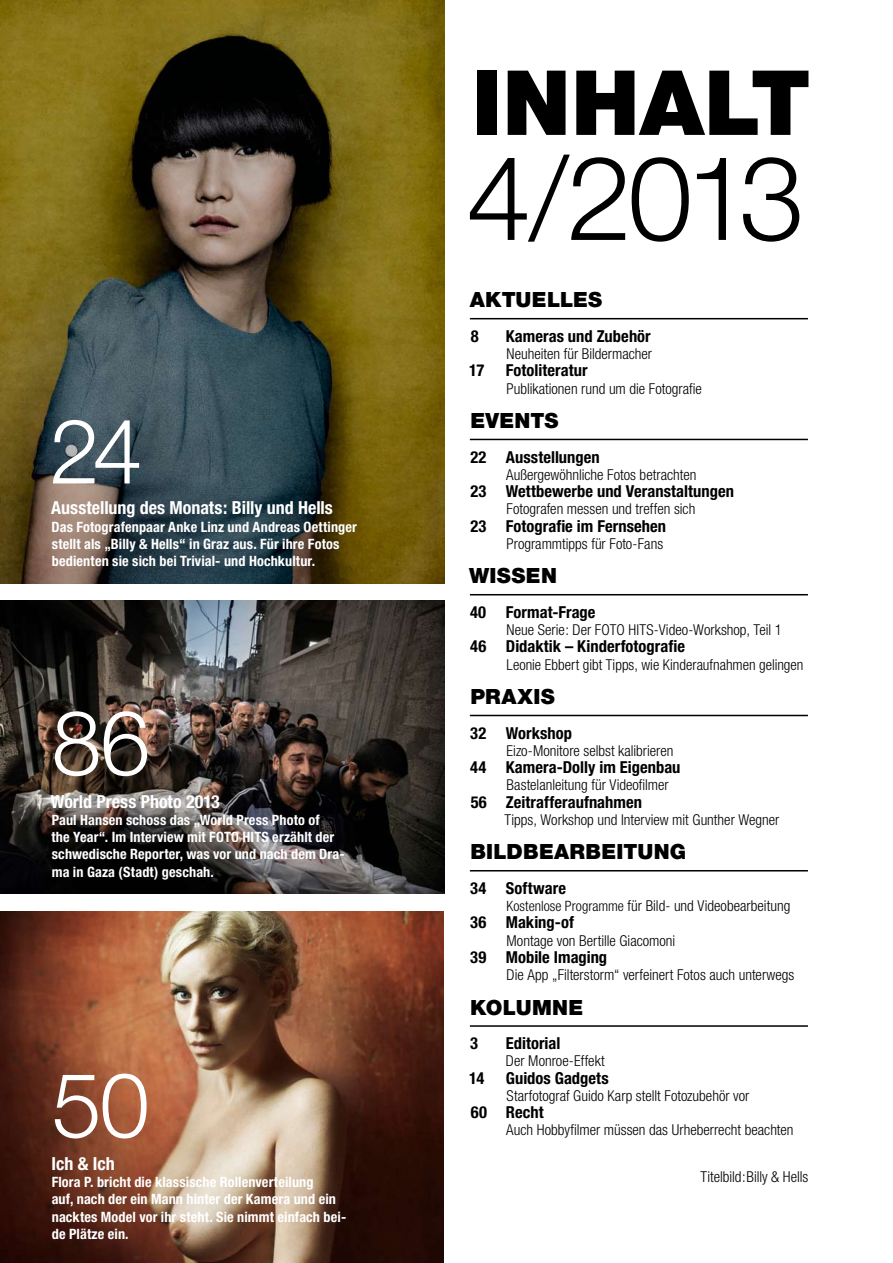
<style>
.page{position:relative;width:893px;height:1263px;background:#fff}
.page>*{position:absolute;margin:0;border:0;box-sizing:border-box;transform-origin:0 0}
.t1{font:300 117px "Helvetica Neue";color:#000}
.t2{font:900 90px "Helvetica Neue";color:#000}
.t3{font:300 90px "Helvetica Neue";color:#fff}
.t4{font:900 21px "Helvetica Neue";letter-spacing:.01em;color:#000}
.t5{font:700 condensed 18px "Helvetica Neue";color:#fff}
.t6{font:700 condensed 16.5px "Helvetica Neue";letter-spacing:.005em;color:#000}
.t7{font:300 condensed 15px "Helvetica Neue";color:#000}
.t8{font:700 condensed 14.25px/17.2px "Helvetica Neue";letter-spacing:.01em;color:#fff}
.s1{font-size:14.25px}
</style>
<div class="page">
<img style="left:0;top:0;width:444px;height:583px">
<hr style="left:470px;top:318px;width:338px;height:1px;background:#000">
<hr style="left:470px;top:439px;width:338px;height:1px;background:#000">
<hr style="left:470px;top:594px;width:338px;height:1px;background:#000">
<hr style="left:470px;top:715px;width:338px;height:1px;background:#000">
<hr style="left:470px;top:870px;width:338px;height:1px;background:#000">
<hr style="left:470px;top:1025px;width:338px;height:2px;background:#000">
<img style="left:0;top:601px;width:444px;height:293px">
<img style="left:0;top:911px;width:444px;height:352px">
<h2 class="t3" style="left:50px;top:396px;width:94px">24</h2>
<p class="t5" style="left:51px;top:497px;width:283px">Ausstellung des Monats: Billy und Hells</p>
<p class="t8" style="left:52px;top:518px;width:307px">Das Fotografenpaar Anke Linz und Andreas Oettinger stellt als „Billy &amp; Hells“ in Graz aus. Für ihre Fotos bedienten sie sich bei Trivial- und Hochkultur.</p>
<h2 class="t3" style="left:52px;top:688px;width:100px">86</h2>
<p class="t5" style="left:51px;top:790px;width:170px">World Press Photo 2013</p>
<p class="t8" style="left:52px;top:811px;width:295px">Paul Hansen schoss das „World Press Photo of<br>the Year“. Im Interview mit FOTO HITS erzählt der schwedische Reporter, was vor und nach dem Dra&shy;ma in Gaza (Stadt) geschah.</p>
<h2 class="t3" style="left:52px;top:1050px;width:100px">50</h2>
<p class="t5" style="left:52px;top:1152px;width:65px">Ich &amp; Ich</p>
<p class="t8" style="left:52px;top:1173px;width:296px">Flora P. bricht die klassische Rollenverteilung<br>auf, nach der ein Mann hinter der Kamera und ein nacktes Model vor ihr steht. Sie nimmt einfach bei&shy;de Plätze ein.</p>
<h2 class="t2" style="left:472px;top:49px;width:340px">INHALT</h2>
<h1 class="t1" style="left:466px;top:127px;width:339px">4/2013</h1>
<h3 class="t4" style="left:470px;top:287px;width:134px">AKTUELLES</h3>
<p class="t6" style="left:471px;top:326px;width:9px">8</p>
<p class="t6" style="left:506px;top:326px;width:146px">Kameras und Zubehör</p>
<p class="t7" style="left:507px;top:345px;width:147px">Neuheiten für Bildermacher</p>
<p class="t6" style="left:469px;top:360px;width:17px">17</p>
<p class="t6" style="left:506px;top:360px;width:83px">Fotoliteratur</p>
<p class="t7" style="left:507px;top:380px;width:197px">Publikationen rund um die Fotografie</p>
<h3 class="t4" style="left:470px;top:408px;width:89px">EVENTS</h3>
<p class="t6" style="left:470px;top:447px;width:131px">22 Ausstellungen</p>
<p class="t7" style="left:506px;top:466px;width:192px">Außergewöhnliche Fotos betrachten</p>
<p class="t6" style="left:470px;top:481px;width:265px">23 Wettbewerbe und Veranstaltungen</p>
<p class="t7" style="left:507px;top:500px;width:190px">Fotografen messen und treffen sich</p>
<p class="t6" style="left:470px;top:516px;width:197px">23 Fotografie im Fernsehen</p>
<p class="t7" style="left:507px;top:535px;width:158px">Programmtipps für Foto-Fans</p>
<h3 class="t4" style="left:469px;top:563px;width:44px">WISSE</h3>
<h3 class="t4" style="left:541px;top:563px;width:17px">N</h3>
<p class="t6" style="left:470px;top:602px;width:127px">40 Format-Frage</p>
<p class="t7" style="left:507px;top:621px;width:277px">Neue Serie: Der FOTO HITS-Video-Workshop, Teil 1</p>
<p class="t6" style="left:470px;top:636px;width:216px">46 Didaktik – Kinderfotografie</p>
<p class="t7" style="left:507px;top:656px;width:298px">Leonie Ebbert gibt Tipps, wie Kinderaufnahmen gelingen</p>
<h3 class="t4" style="left:470px;top:684px;width:86px">PRAXIS</h3>
<p class="t6" style="left:470px;top:723px;width:103px">32 Workshop</p>
<p class="t7" style="left:507px;top:742px;width:168px">Eizo-Monitore selbst kalibrieren</p>
<p class="t6" style="left:470px;top:757px;width:212px">44 Kamera-Dolly im Eigenbau</p>
<p class="t7" style="left:507px;top:776px;width:164px">Bastelanleitung für Videofilmer</p>
<p class="t6" style="left:471px;top:792px;width:173px">56 Zeitrafferaufnahmen</p>
<p class="t7" style="left:505px;top:811px;width:276px">Tipps, Workshop und Interview mit Gunther Wegner</p>
<h3 class="t4" style="left:470px;top:839px;width:217px">BILDBEARBEITUNG</h3>
<p class="t6" style="left:470px;top:878px;width:97px">34 Software</p>
<p class="t7" style="left:506px;top:897px;width:285px"><span class="s1">Kostenlose Programme</span> für Bild- und Videobearbeitung</p>
<p class="t6" style="left:470px;top:912px;width:105px">36 Making-of</p>
<p class="t7" style="left:506px;top:932px;width:170px">Montage von Bertille Giacomoni</p>
<p class="t6" style="left:470px;top:947px;width:138px">39 Mobile Imaging</p>
<p class="t7" style="left:507px;top:966px;width:289px">Die App „Filterstorm“ verfeinert Fotos auch unterwegs</p>
<h3 class="t4" style="left:470px;top:995px;width:112px">KOLUMNE</h3>
<p class="t6" style="left:470px;top:1033px;width:9px">3</p>
<p class="t6" style="left:506px;top:1033px;width:56px">Editorial</p>
<p class="t7" style="left:506px;top:1052px;width:100px">Der Monroe-Effekt</p>
<p class="t6" style="left:469px;top:1068px;width:17px">14</p>
<p class="t6" style="left:506px;top:1068px;width:104px">Guidos Gadgets</p>
<p class="t7" style="left:506px;top:1087px;width:244px">Starfotograf Guido Karp stellt Fotozubehör vor</p>
<p class="t6" style="left:471px;top:1102px;width:74px">60 Recht</p>
<p class="t7" style="left:506px;top:1121px;width:289px">Auch Hobbyfilmer müssen das Urheberrecht beachten</p>
<p class="t7" style="left:700px;top:1168px;width:109px">Titelbild:Billy &amp; Hells</p>
</div>
